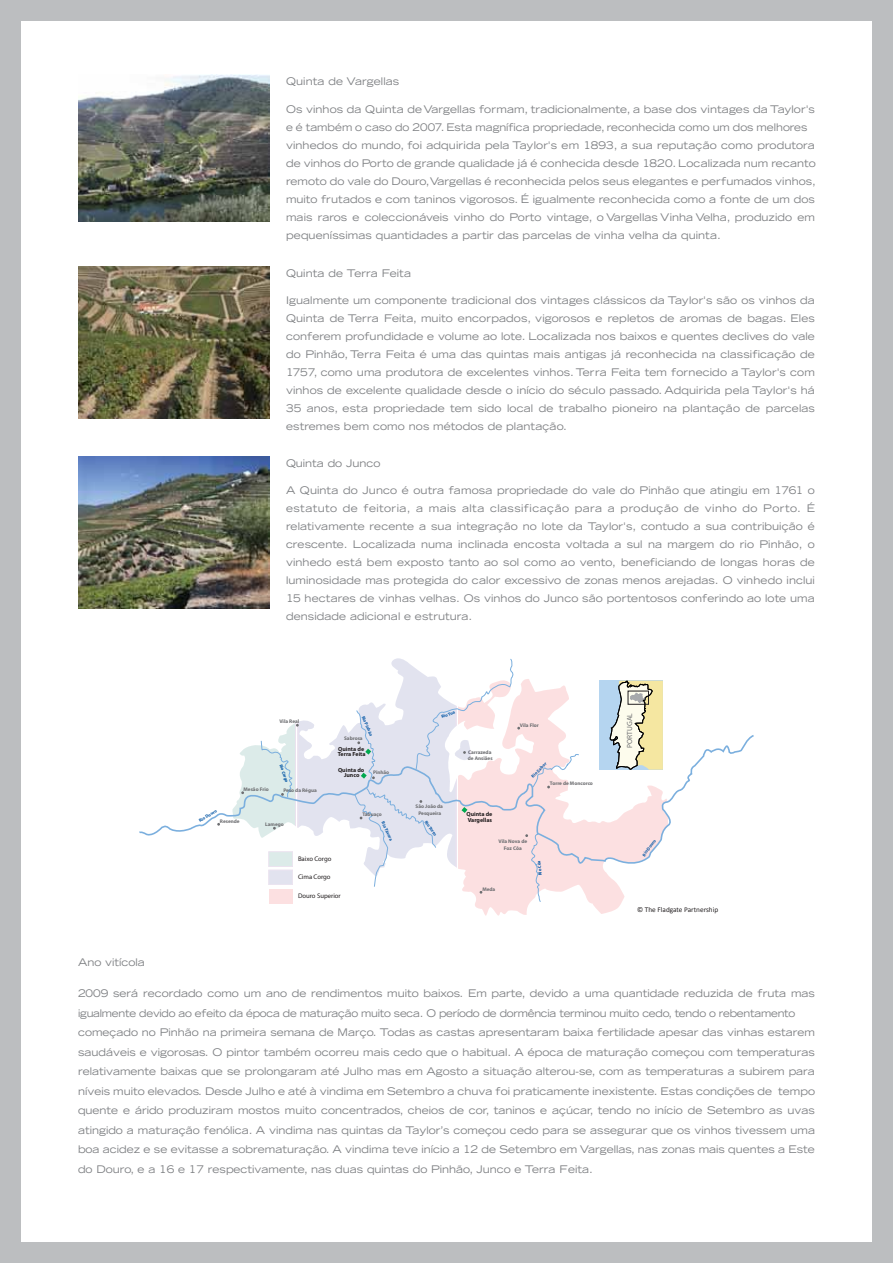
<style>
.page{position:relative;width:893px;height:1263px;background:#bcbec0}
.page>*{position:absolute;margin:0;border:0;box-sizing:border-box;transform-origin:0 0}
.t1{font:expanded 10.5px/18px "Trade Gothic LH";color:#808285}
.t2{font:7.35px "Calibri";color:#231f20}
.t3{font:7.35px "Myriad Pro";color:#6d6e71}
.t4{font:6.75px "Myriad Pro";color:#231f20}
.t5{font:700 6px/5.2px "Myriad Pro";color:#231f20}
.t6{font:700 5.25px/6.3px "Myriad Pro";color:#6d6e71;text-align:center}
.t7{font:700 4.5px "Myriad Pro";color:#0054a4}
</style>
<div class="page">
<div style="left:21px;top:21px;width:851px;height:1221px;background:#fff"></div>
<img style="left:78px;top:74px;width:191px;height:147px">
<img style="left:78px;top:266px;width:191px;height:152px">
<img style="left:78px;top:457px;width:191px;height:151px">
<svg style="left:475px;top:903px;width:21px;height:13px"></svg>
<svg style="left:139px;top:735px;width:615px;height:134px"></svg>
<svg style="left:232px;top:658px;width:348px;height:245px"></svg>
<div style="left:599px;top:681px;width:64px;height:89px;background:#b5d5f0"></div>
<svg style="left:609px;top:681px;width:54px;height:89px"></svg>
<p class="t1" style="left:286px;top:72px;width:115px">Quinta de Vargellas</p>
<p class="t1" style="left:286px;top:100px;width:531px">Os vinhos da Quinta de Vargellas formam, tradicionalmente, a base dos vintages da Taylor's e é também o caso do 2007. Esta magnífica propriedade, reconhecida como um dos melhores vinhedos do mundo, foi adquirida pela Taylor's em 1893, a sua reputação como produtora de vinhos do Porto de grande qualidade já é conhecida desde 1820. Localizada num recanto remoto do vale do Douro,Vargellas é reconhecida pelos seus elegantes e perfumados vinhos, muito frutados e com taninos vigorosos. É igualmente reconhecida como a fonte de um dos mais raros e coleccionáveis vinho do Porto vintage, o Vargellas Vinha Velha, produzido em pequeníssimas quantidades a partir das parcelas de vinha velha da quinta.</p>
<p class="t1" style="left:286px;top:264px;width:127px">Quinta de Terra Feita</p>
<p class="t1" style="left:286px;top:291px;width:530px;text-align:justify">Igualmente um componente tradicional dos vintages clássicos da Taylor's são os vinhos da Quinta de Terra Feita, muito encorpados, vigorosos e repletos de aromas de bagas. Eles conferem profundidade e volume ao lote. Localizada nos baixos e quentes declives do vale do Pinhão, Terra Feita é uma das quintas mais antigas já reconhecida na classificação de 1757, como uma produtora de excelentes vinhos. Terra Feita tem fornecido a Taylor's com vinhos de excelente qualidade desde o início do século passado. Adquirida pela Taylor's há 35 anos, esta propriedade tem sido local de trabalho pioneiro na plantação de parcelas estremes bem como nos métodos de plantação.</p>
<p class="t1" style="left:286px;top:454px;width:96px">Quinta do Junco</p>
<p class="t1" style="left:286px;top:481px;width:530px;text-align:justify">A Quinta do Junco é outra famosa propriedade do vale do Pinhão que atingiu em 1761 o estatuto de feitoria, a mais alta classificação para a produção de vinho do Porto. É relativamente recente a sua integração no lote da Taylor's, contudo a sua contribuição é crescente. Localizada numa inclinada encosta voltada a sul na margem do rio Pinhão, o vinhedo está bem exposto tanto ao sol como ao vento, beneficiando de longas horas de luminosidade mas protegida do calor excessivo de zonas menos arejadas. O vinhedo inclui 15 hectares de vinhas velhas. Os vinhos do Junco são portentosos conferindo ao lote uma densidade adicional e estrutura.</p>
<p class="t6" style="left:279px;top:718px;width:21px">Vila Real</p>
<p class="t6" style="left:244px;top:786px;width:27px">Mesão Frio</p>
<p class="t7" style="left:284px;top:763px;width:21px;rotate:71deg">Rio Corgo</p>
<p class="t6" style="left:283px;top:787px;width:35px">Peso da Régua</p>
<p class="t7" style="left:366px;top:715px;width:23px;rotate:67deg">Rio Pinhão</p>
<p class="t6" style="left:344px;top:735px;width:20px">Sabrosa</p>
<p class="t5" style="left:338px;top:746px;width:29px">Quinta de<br>Terra Feita</p>
<p class="t5" style="left:338px;top:767px;width:28px;text-align:center">Quinta do<br>Junco</p>
<p class="t6" style="left:373px;top:769px;width:18px;rotate:1deg">Pinhão</p>
<p class="t7" style="left:198px;top:818px;width:21px;rotate:-31deg">Rio Douro</p>
<p class="t6" style="left:362px;top:811px;width:21px">Tabuaço</p>
<p class="t6" style="left:220px;top:817px;width:21px">Resende</p>
<p class="t7" style="left:386px;top:821px;width:22px;rotate:65deg">Rio Távora</p>
<p class="t6" style="left:265px;top:820px;width:20px">Lamego</p>
<p class="t4" style="left:298px;top:855px;width:35px">Baixo Corgo</p>
<p class="t4" style="left:298px;top:873px;width:34px">Cima Corgo</p>
<p class="t4" style="left:298px;top:891px;width:44px">Douro Superior</p>
<p class="t7" style="left:440px;top:714px;width:16px;rotate:-21deg">Rio Tua</p>
<p class="t6" style="left:416px;top:803px;width:29px">São João da<br>Pesqueira</p>
<p class="t7" style="left:428px;top:819px;width:19px;rotate:56deg">Rio Torto</p>
<p class="t6" style="left:468px;top:749px;width:26px;text-align:left">Carrazeda de Ansiães</p>
<p class="t5" style="left:466px;top:811px;width:28px">Quinta de<br>Vargellas</p>
<p class="t6" style="left:520px;top:722px;width:20px">Vila Flor</p>
<p class="t7" style="left:530px;top:775px;width:21px;rotate:-45deg">Rio Sabor</p>
<p class="t6" style="left:550px;top:780px;width:44px">Torre de Moncorco</p>
<p class="t6" style="left:498px;top:838px;width:30px">Vila Nova de<br>Foz Côa</p>
<p class="t6" style="left:482px;top:886px;width:14px">Meda</p>
<p class="t7" style="left:537px;top:876px;width:16px;rotate:-96deg">Rio Côa</p>
<p class="t3" style="left:625px;top:748px;width:36px;rotate:-90deg">PORTUGAL</p>
<p class="t7" style="left:641px;top:854px;width:21px;rotate:-55deg">Rio Douro</p>
<p class="t2" style="left:637px;top:905px;width:83px">© The Fladgate Partnership</p>
<p class="t1" style="left:78px;top:952px;width:68px">Ano vitícola</p>
<p class="t1" style="left:78px;top:983px;width:738px;line-height:19.5px">2009 será recordado como um ano de rendimentos muito baixos. Em parte, devido a uma quantidade reduzida de fruta mas igualmente devido ao efeito da época de maturação muito seca. O período de dormência terminou muito cedo, tendo o rebentamento começado no Pinhão na primeira semana de Março. Todas as castas apresentaram baixa fertilidade apesar das vinhas estarem saudáveis e vigorosas. O pintor também ocorreu mais cedo que o habitual. A época de maturação começou com temperaturas relativamente baixas que se prolongaram até Julho mas em Agosto a situação alterou-se, com as temperaturas a subirem para níveis muito elevados. Desde Julho e até à vindima em Setembro a chuva foi praticamente inexistente. Estas condições de tempo quente e árido produziram mostos muito concentrados, cheios de cor, taninos e açúcar, tendo no início de Setembro as uvas atingido a maturação fenólica. A vindima nas quintas da Taylor’s começou cedo para se assegurar que os vinhos tivessem uma boa acidez e se evitasse a sobrematuração. A vindima teve início a 12 de Setembro em Vargellas, nas zonas mais quentes a Este do Douro, e a 16 e 17 respectivamente, nas duas quintas do Pinhão, Junco e Terra Feita.</p>
</div>
